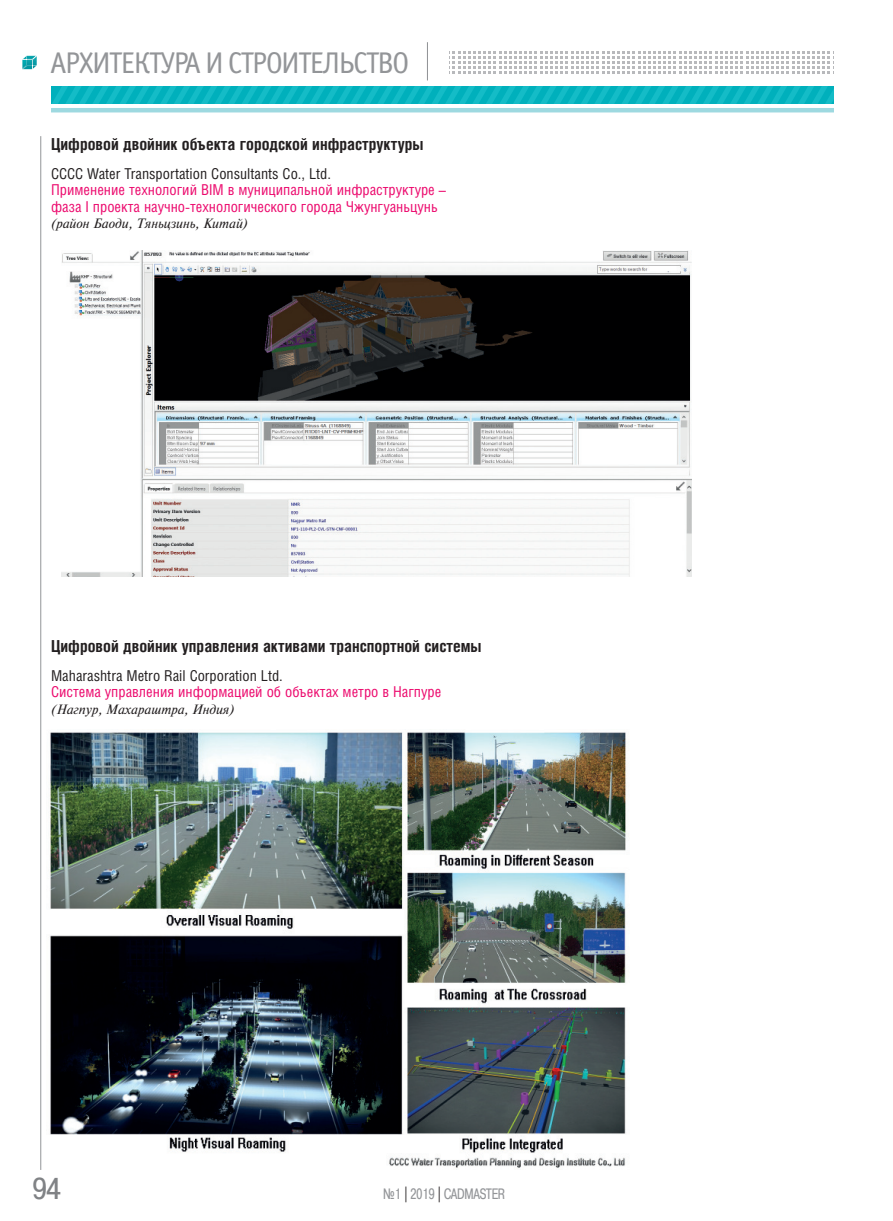
<style>
.page{position:relative;width:893px;height:1221px;background:#fff}
.page>*{position:absolute;margin:0;border:0;box-sizing:border-box;transform-origin:0 0}
.t1{font:30px "Officina Sans C";letter-spacing:-.05em;color:#939598}
.t2{font:30px "Pragmatica Cond C";color:#808285;scale:1.07 1}
.t3{font:700 16.5px "Helios Cond";color:#231f20}
.t4{font:15px/16.5px "Helios Cond";color:#ec096d}
.t5{font:15px "Helios Cond";color:#231f20}
.t6{font:15px "Pragmatica Cond C";color:#939598;scale:.9 1}
.t7{font:italic 13.5px "Newton C";color:#231f20}
.s1{color:#231f20}
</style>
<div class="page">
<svg style="left:22px;top:55px;width:15px;height:15px"></svg>
<hr style="left:427px;top:42px;width:1px;height:38px;background:#939598">
<svg style="left:449px;top:51px;width:385px;height:23px"></svg>
<svg style="left:52px;top:86px;width:781px;height:18px;background:#09b5c0"></svg>
<hr style="left:51px;top:108px;width:782px;height:4px;background:#9ed9e0">
<hr style="left:40px;top:136px;width:1px;height:1033px;background:#939598">
<img style="left:50px;top:732px;width:577px;height:437px">
<img style="left:61px;top:251px;width:630px;height:325px">
<h1 class="t1" style="left:50px;top:51px;width:360px">АРХИТЕКТУРА И СТРОИТЕЛЬСТВО</h1>
<p class="t3" style="left:51px;top:138px;width:374px">Цифровой двойник объекта городской инфраструктуры</p>
<p class="t5" style="left:51px;top:168px;width:281px">CCCC Water Transportation Consultants Co., Ltd.</p>
<p class="t4" style="left:51px;top:183px;width:396px">Применение технологий BIM в муниципальной инфраструктуре – фаза I проекта научно-технологического города Чжунгуаньцунь</p>
<p class="t7" style="left:51px;top:219px;width:198px">(район Баоди, Тяньцзинь, Китай)</p>
<p class="t3" style="left:51px;top:639px;width:432px">Цифровой двойник управления активами транспортной системы</p>
<p class="t5" style="left:51px;top:670px;width:233px">Maharashtra Metro Rail Corporation Ltd.</p>
<p class="t4" style="left:51px;top:685px;width:392px">Система управления информацией об объектах метро в Нагпуре</p>
<p class="t7" style="left:51px;top:704px;width:185px">(Нагпур, Махараштра, Индия)</p>
<h1 class="t2" style="left:33px;top:1171px;width:27px">94</h1>
<p class="t6" style="left:383px;top:1185px;width:137px">¹1 <span class="s1">|</span> 2019 <span class="s1">|</span> CADMASTER</p>
</div>
